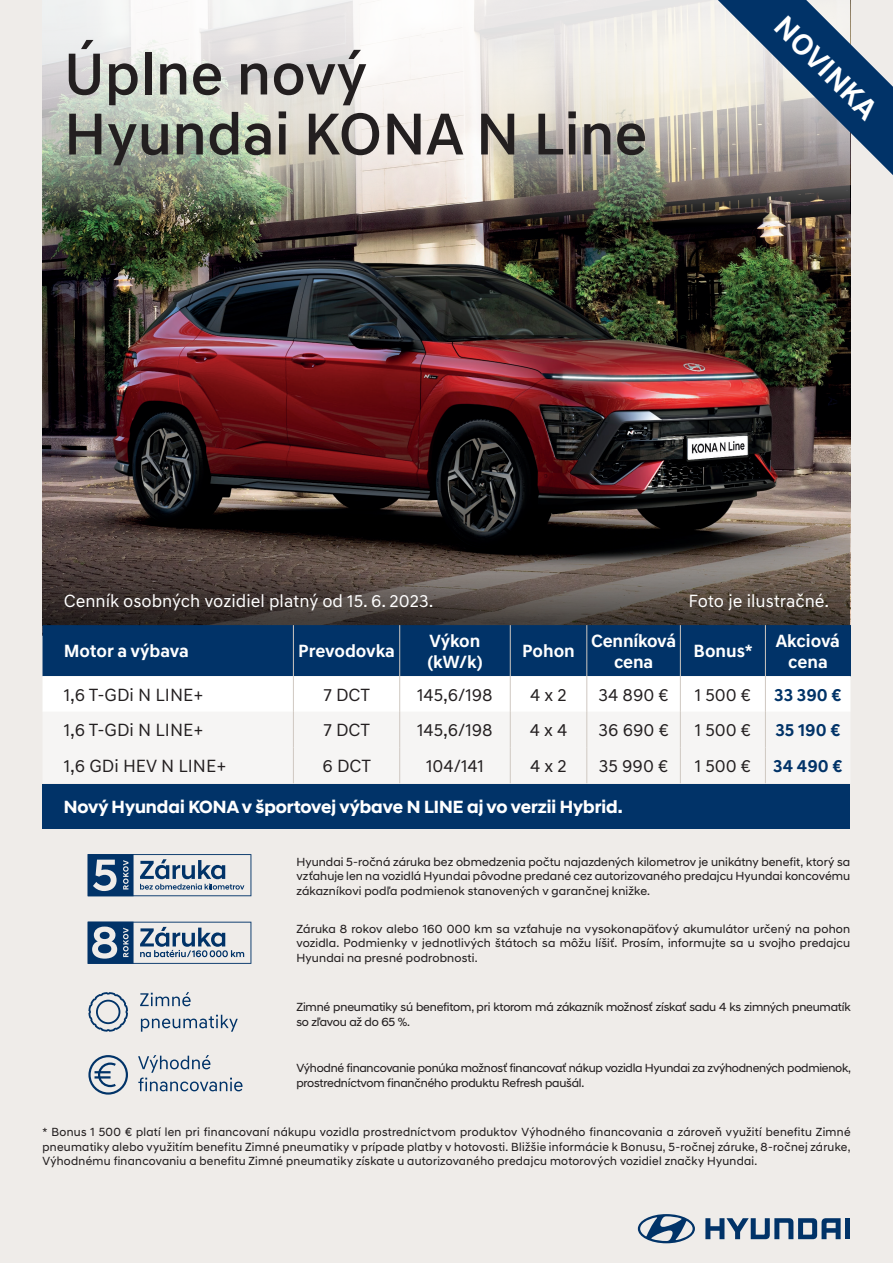
<style>
.page{position:relative;width:893px;height:1263px;background:#efece9}
.page>*{position:absolute;margin:0;border:0;box-sizing:border-box;transform-origin:0 0}
.t1{font:500 60px/60px "Hyundai Sans Text";color:#231f20}
.t2{font:700 30px "Hyundai Sans Text";color:#fff}
.t3{font:18px "Hyundai Sans Text";color:#231f20}
.t4{font:700 18px/21.6px "Hyundai Sans Text";letter-spacing:-.01em;color:#fff;text-align:center}
.t5{font:18px "Hyundai Sans Text";color:#fff}
.t6{font:700 18px "Hyundai Sans Head";color:#fff}
.t7{font:700 18px "Hyundai Sans Text";color:#013368}
.t8{font:12px/14.4px "Hyundai Sans Head";letter-spacing:-.015em;color:#231f20;text-align:justify}
.s1{font-weight:400;color:#231f20}
</style>
<div class="page">
<img style="left:43px;top:229px;width:807px;height:250px">
<svg style="left:43px;top:479px;width:807px;height:146px;background:#483e3a"></svg>
<svg style="left:705px;top:1218px;width:136px;height:21px"></svg>
<div style="left:845px;top:1218px;width:5px;height:21px;background:#013368"></div>
<svg style="left:638px;top:1214px;width:57px;height:29px"></svg>
<img style="left:43px;top:0;width:807px;height:229px">
<svg style="left:718px;top:0;width:175px;height:175px"></svg>
<svg style="left:43px;top:625px;width:807px;height:87px;background:#6a87a6"></svg>
<div style="left:43px;top:712px;width:807px;height:71px;background:#f6f5f4"></div>
<hr style="left:293px;top:625px;width:1px;height:51px;background:#cfc8c1">
<hr style="left:399px;top:625px;width:1px;height:51px;background:#cfc8c1">
<hr style="left:510px;top:625px;width:1px;height:51px;background:#cfc8c1">
<hr style="left:587px;top:625px;width:1px;height:51px;background:#cfc8c1">
<hr style="left:680px;top:625px;width:1px;height:51px;background:#cfc8c1">
<hr style="left:765px;top:625px;width:1px;height:51px;background:#cfc8c1">
<hr style="left:587px;top:676px;width:1px;height:36px;background:#cfc8c1">
<hr style="left:680px;top:676px;width:1px;height:36px;background:#cfc8c1">
<hr style="left:765px;top:676px;width:1px;height:36px;background:#cfc8c1">
<hr style="left:587px;top:712px;width:1px;height:35px;background:#cfc8c1">
<hr style="left:680px;top:712px;width:1px;height:35px;background:#cfc8c1">
<hr style="left:765px;top:712px;width:1px;height:35px;background:#cfc8c1">
<hr style="left:587px;top:747px;width:1px;height:36px;background:#cfc8c1">
<hr style="left:680px;top:747px;width:1px;height:36px;background:#cfc8c1">
<hr style="left:765px;top:747px;width:1px;height:36px;background:#cfc8c1">
<hr style="left:293px;top:676px;width:1px;height:36px;background:#cfc8c1">
<hr style="left:399px;top:676px;width:1px;height:36px;background:#cfc8c1">
<hr style="left:510px;top:676px;width:1px;height:36px;background:#cfc8c1">
<hr style="left:293px;top:712px;width:1px;height:35px;background:#cfc8c1">
<hr style="left:399px;top:712px;width:1px;height:35px;background:#cfc8c1">
<hr style="left:293px;top:747px;width:1px;height:36px;background:#cfc8c1">
<hr style="left:399px;top:747px;width:1px;height:36px;background:#cfc8c1">
<hr style="left:510px;top:712px;width:1px;height:35px;background:#cfc8c1">
<hr style="left:510px;top:747px;width:1px;height:36px;background:#cfc8c1">
<hr style="left:850px;top:625px;width:1px;height:51px;background:#013368">
<div style="left:43px;top:784px;width:807px;height:44px;background:#013368"></div>
<svg style="left:140px;top:992px;width:51px;height:14px"></svg>
<svg style="left:141px;top:1015px;width:97px;height:17px"></svg>
<svg style="left:88px;top:992px;width:40px;height:40px"></svg>
<svg style="left:88px;top:1055px;width:40px;height:39px"></svg>
<svg style="left:138px;top:1055px;width:105px;height:36px"></svg>
<svg style="left:88px;top:854px;width:163px;height:42px"></svg>
<svg style="left:88px;top:922px;width:163px;height:42px"></svg>
<h1 class="t1" style="left:64px;top:44px;width:585px">Úplne nový<br>Hyundai KONA N Line</h1>
<h2 class="t2" style="left:793px;top:8px;width:133px;rotate:45deg">NOVINKA</h2>
<h3 class="t5" style="left:64px;top:590px;width:371px">Cenník osobných vozidiel platný od 15. 6. 2023.</h3>
<h3 class="t5" style="left:688px;top:590px;width:142px">Foto je ilustračné.</h3>
<h3 class="t4" style="left:64px;top:640px;width:127px">Motor a výbava</h3>
<h3 class="t4" style="left:298px;top:640px;width:98px">Prevodovka</h3>
<h3 class="t4" style="left:427px;top:630px;width:57px;text-align:left">Výkon (kW/k)</h3>
<h3 class="t4" style="left:522px;top:640px;width:54px">Pohon</h3>
<h3 class="t4" style="left:591px;top:630px;width:86px">Cenníková cena</h3>
<h3 class="t4" style="left:694px;top:640px;width:61px">Bonus*</h3>
<h3 class="t4" style="left:776px;top:630px;width:66px">Akciová cena</h3>
<h3 class="t3" style="left:64px;top:684px;width:141px">1,6 T-GDi N LINE+</h3>
<h3 class="t3" style="left:323px;top:684px;width:48px">7 DCT</h3>
<h3 class="t3" style="left:417px;top:684px;width:77px">145,6/198</h3>
<h3 class="t3" style="left:530px;top:684px;width:38px">4 x 2</h3>
<h3 class="t3" style="left:598px;top:684px;width:72px">34 890 €</h3>
<h3 class="t3" style="left:695px;top:684px;width:58px">1 500 €</h3>
<h3 class="t7" style="left:774px;top:683px;width:69px">33 390 €</h3>
<h3 class="t3" style="left:64px;top:719px;width:141px">1,6 T-GDi N LINE+</h3>
<h3 class="t3" style="left:323px;top:719px;width:48px">7 DCT</h3>
<h3 class="t3" style="left:417px;top:719px;width:77px">145,6/198</h3>
<h3 class="t3" style="left:530px;top:719px;width:39px">4 x 4</h3>
<h3 class="t3" style="left:598px;top:719px;width:72px">36 690 €</h3>
<h3 class="t3" style="left:695px;top:719px;width:58px">1 500 €</h3>
<h3 class="t7" style="left:775px;top:719px;width:67px">35 190 €</h3>
<h3 class="t3" style="left:64px;top:755px;width:164px">1,6 GDi HEV N LINE+</h3>
<h3 class="t3" style="left:322px;top:755px;width:50px">6 DCT</h3>
<h3 class="t3" style="left:426px;top:755px;width:59px">104/141</h3>
<h3 class="t3" style="left:530px;top:755px;width:38px">4 x 2</h3>
<h3 class="t3" style="left:599px;top:755px;width:71px">35 990 €</h3>
<h3 class="t7" style="left:695px;top:755px;width:149px"><span class="s1">1 500 €</span> 34 490 €</h3>
<h3 class="t6" style="left:64px;top:796px;width:560px">Nový Hyundai KONA v športovej výbave N LINE aj vo verzii Hybrid.</h3>
<p class="t8" style="left:296px;top:854px;width:555px">Hyundai 5-ročná záruka bez obmedzenia počtu najazdených kilometrov je unikátny benefit, ktorý sa vzťahuje len na vozidlá Hyundai pôvodne predané cez autorizovaného predajcu Hyundai koncovému zákazníkovi podľa podmienok stanovených v garančnej knižke.</p>
<p class="t8" style="left:296px;top:922px;width:555px">Záruka 8 rokov alebo 160 000 km sa vzťahuje na vysokonapäťový akumulátor určený na pohon vozidla. Podmienky v jednotlivých štátoch sa môžu líšiť. Prosím, informujte sa u svojho predajcu Hyundai na presné podrobnosti.</p>
<p class="t8" style="left:296px;top:1000px;width:556px">Zimné pneumatiky sú benefitom, pri ktorom má zákazník možnosť získať sadu 4 ks zimných pneumatík so zľavou až do 65 %.</p>
<p class="t8" style="left:296px;top:1061px;width:556px">Výhodné financovanie ponúka možnosť financovať nákup vozidla Hyundai za zvýhodnených podmienok, prostredníctvom finančného produktu Refresh paušál.</p>
<p class="t8" style="left:43px;top:1125px;width:809px">* Bonus 1 500 € platí len pri financovaní nákupu vozidla prostredníctvom produktov Výhodného financovania a zároveň využití benefitu Zimné pneumatiky alebo využitím benefitu Zimné pneumatiky v prípade platby v hotovosti. Bližšie informácie k Bonusu, 5-ročnej záruke, 8-ročnej záruke, Výhodnému financovaniu a benefitu Zimné pneumatiky získate u autorizovaného predajcu motorových vozidiel značky Hyundai.</p>
</div>
